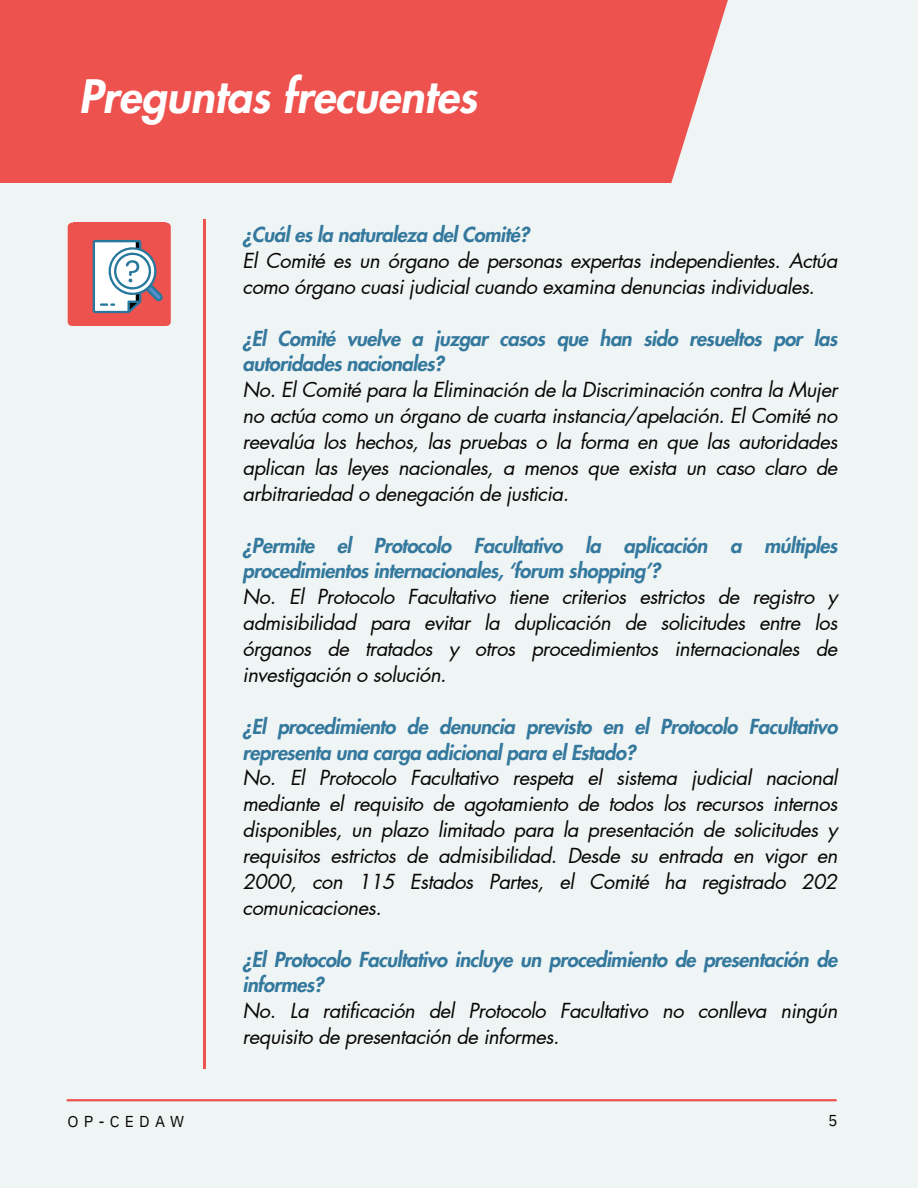
<style>
.page{position:relative;width:918px;height:1188px;background:#eff4f5}
.page>*{position:absolute;margin:0;border:0;box-sizing:border-box;transform-origin:0 0}
.t1{font:italic 800 45px "Futura LT Pro";letter-spacing:-.005em;color:#fff}
.t2{font:italic 20.25px/25.8px "Futura LT Pro";letter-spacing:-.025em;color:#080704;text-align:justify}
.t3{font:italic 800 20.25px/25.8px "Futura LT Pro";letter-spacing:-.025em;color:#34799d}
.t4{font:15.75px "IBM Plex Sans";letter-spacing:.33em;color:#080704}
</style>
<div class="page">
<div style="left:74px;top:223px;width:96px;height:103px;background:#ee524e"></div>
<svg style="left:68px;top:223px;width:6px;height:103px"></svg>
<svg style="left:93px;top:223px;width:78px;height:103px"></svg>
<hr style="left:203px;top:220px;width:3px;height:86px;background:#ee524e">
<hr style="left:203px;top:306px;width:3px;height:86px;background:#ee524e">
<hr style="left:203px;top:392px;width:3px;height:87px;background:#ee524e">
<hr style="left:203px;top:479px;width:3px;height:86px;background:#ee524e">
<hr style="left:203px;top:565px;width:3px;height:87px;background:#ee524e">
<hr style="left:203px;top:652px;width:3px;height:86px;background:#ee524e">
<hr style="left:203px;top:738px;width:3px;height:87px;background:#ee524e">
<hr style="left:203px;top:825px;width:3px;height:86px;background:#ee524e">
<hr style="left:203px;top:911px;width:3px;height:86px;background:#ee524e">
<hr style="left:203px;top:997px;width:3px;height:72px;background:#ee524e">
<hr style="left:68px;top:1099px;width:768px;height:2px;background:#ee524e">
<div style="left:0;top:0;width:10px;height:183px;background:#ee524e"></div>
<div style="left:8px;top:0;width:665px;height:183px;background:#ee524e"></div>
<svg style="left:671px;top:0;width:57px;height:183px"></svg>
<h1 class="t1" style="left:79px;top:63px;width:400px">Preguntas frecuentes</h1>
<p class="t3" style="left:243px;top:221px;width:288px">¿Cuál es la naturaleza del Comité?</p>
<p class="t2" style="left:243px;top:247px;width:596px">El Comité es un órgano de personas expertas independientes. Actúa como órgano cuasi judicial cuando examina denuncias individuales.</p>
<p class="t3" style="left:243px;top:324px;width:596px">¿El Comité vuelve a juzgar casos que han sido resueltos por las autoridades nacionales?</p>
<p class="t2" style="left:243px;top:377px;width:596px">No. El Comité para la Eliminación de la Discriminación contra la Mujer no actúa como un órgano de cuarta instancia/apelación. El Comité no reevalúa los hechos, las pruebas o la forma en que las autoridades aplican las leyes nacionales, a menos que exista un caso claro de arbitrariedad o denegación de justicia.</p>
<p class="t3" style="left:243px;top:531px;width:596px">¿Permite el Protocolo Facultativo la aplicación a múltiples procedimientos internacionales, ‘forum shopping’?</p>
<p class="t2" style="left:243px;top:584px;width:596px">No. El Protocolo Facultativo tiene criterios estrictos de registro y admisibilidad para evitar la duplicación de solicitudes entre los órganos de tratados y otros procedimientos internacionales de investigación o solución.</p>
<p class="t3" style="left:243px;top:713px;width:596px">¿El procedimiento de denuncia previsto en el Protocolo Facultativo representa una carga adicional para el Estado?</p>
<p class="t2" style="left:243px;top:765px;width:596px">No. El Protocolo Facultativo respeta el sistema judicial nacional mediante el requisito de agotamiento de todos los recursos internos disponibles, un plazo limitado para la presentación de solicitudes y requisitos estrictos de admisibilidad. Desde su entrada en vigor en 2000, con 115 Estados Partes, el Comité ha registrado 202 comunicaciones.</p>
<p class="t3" style="left:243px;top:945px;width:596px">¿El Protocolo Facultativo incluye un procedimiento de presentación de informes?</p>
<p class="t2" style="left:243px;top:998px;width:596px">No. La ratificación del Protocolo Facultativo no conlleva ningún requisito de presentación de informes.</p>
<p class="t4" style="left:68px;top:1110px;width:118px">OP-CEDAW</p>
<p class="t4" style="left:828px;top:1108px;width:11px">5</p>
</div>
